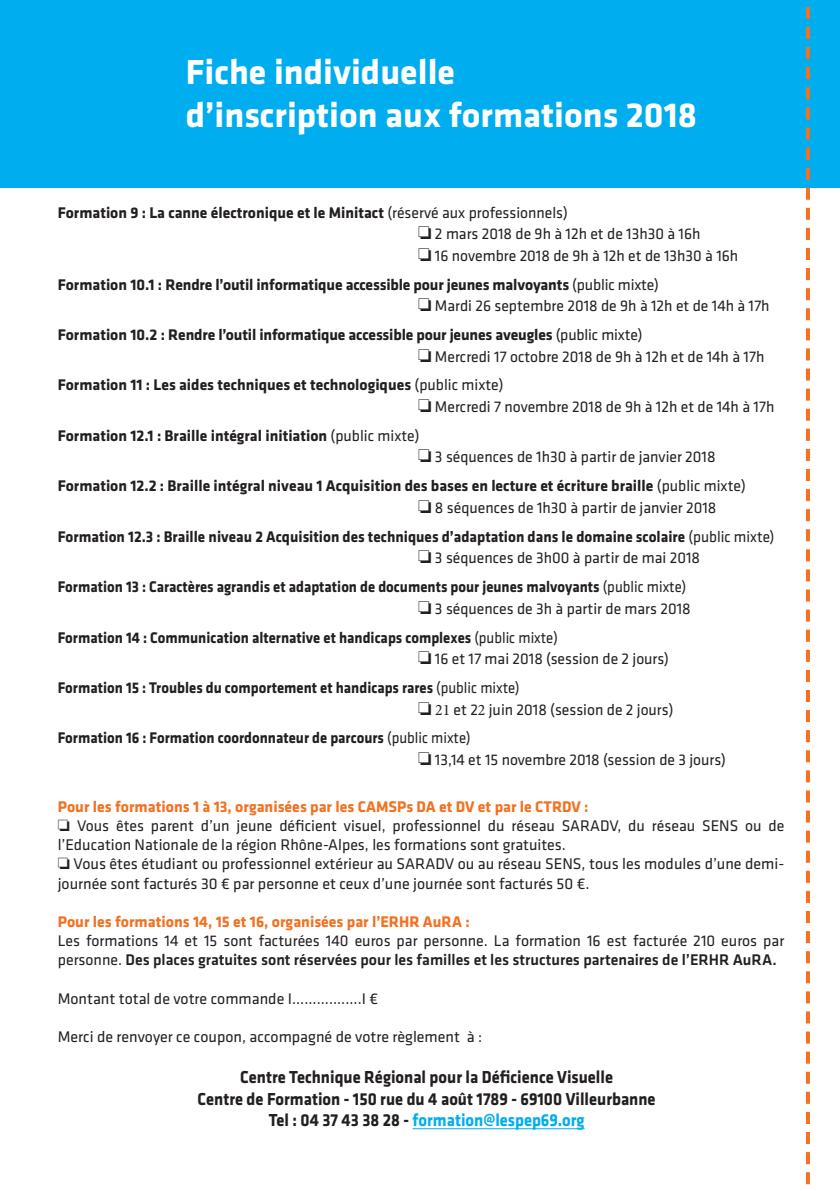
<style>
.page{position:relative;width:840px;height:1191px;background:#fff}
.page>*{position:absolute;margin:0;border:0;box-sizing:border-box;transform-origin:0 0}
.t1{font:700 36px/43.2px "Klavika";color:#fff}
.t2{font:700 18px/21.6px "Klavika";color:#231f20;text-align:center;scale:.92 1}
.t3{font:16px/19.2px "Klavika";color:#231f20}
.t4{font:700 16px/28.8px "Klavika";color:#231f20}
.t5{font:700 16px/28.8px "Klavika";color:#231f20;scale:.92 1}
.t6{font:700 16px/28.8px "Klavika";color:#231f20;scale:.95 1}
.t7{font:700 16px "Klavika";color:#f37121}
.s1{font-weight:400}
.s2{font-weight:700}
.s3{font-family:"Minion Pro";font-weight:400}
.s4{font-weight:500}
.s5{color:#00aeef}
</style>
<div class="page">
<div style="left:0;top:0;width:839px;height:187px;background:#00aeef"></div>
<svg style="left:805px;top:6px;width:4px;height:1179px"></svg>
<hr style="left:412px;top:1128px;width:172px;height:1px;background:#00aeef">
<hr style="left:839px;top:0;width:1px;height:1035px;background:#f37121">
<h1 class="t1" style="left:186px;top:51px;width:512px">Fiche individuelle<br>d’inscription aux formations 2018</h1>
<p class="t4" style="left:58px;top:198px;width:511px">Formation 9 : La canne électronique et le Minitact <span class="s1">(réservé aux professionnels)</span></p>
<p class="t3" style="left:418px;top:225px;width:283px">□ 2 mars 2018 de 9h à 12h et de 13h30 à 16h</p>
<p class="t4" style="left:58px;top:241px;width:681px;text-indent:360px">□ <span class="s1">16 novembre 2018 de 9h à 12h et de 13h30 à 16h<br></span>Formation 10.1 : Rendre l’outil informatique accessible pour jeunes malvoyants <span class="s1">(public mixte)</span></p>
<p class="t4" style="left:58px;top:292px;width:713px;text-indent:360px">□ <span class="s1">Mardi 26 septembre 2018 de 9h à 12h et de 14h à 17h<br></span>Formation 10.2 : Rendre l’outil informatique accessible pour jeunes aveugles <span class="s1">(public mixte)</span></p>
<p class="t3" style="left:58px;top:342px;width:707px;line-height:28.8px;text-indent:360px">□ Mercredi 17 octobre 2018 de 9h à 12h et de 14h à 17h<br><span class="s2">Formation 11 : Les aides techniques et technologiques</span> (public mixte)</p>
<p class="t3" style="left:58px;top:393px;width:717px;line-height:28.8px;text-indent:360px">□ Mercredi 7 novembre 2018 de 9h à 12h et de 14h à 17h<br><span class="s2">Formation 12.1 : Braille intégral initiation</span> (public mixte)</p>
<p class="t4" style="left:58px;top:443px;width:689px;text-indent:360px">□ <span class="s1">3 séquences de 1h30 à partir de janvier 2018<br></span>Formation 12.2 : Braille intégral niveau 1 Acquisition des bases en lecture et écriture braille <span class="s1">(public mixte)</span></p>
<p class="t6" style="left:58px;top:493px;width:755px;text-indent:360px">□ <span class="s1">8 séquences de 1h30 à partir de janvier 2018<br></span>Formation 12.3 : Braille niveau 2 Acquisition des techniques d’adaptation dans le domaine scolaire <span class="s1">(public mixte)</span></p>
<p class="t5" style="left:58px;top:544px;width:699px;text-indent:360px">□ <span class="s1">3 séquences de 3h00 à partir de mai 2018<br></span>Formation 13 : Caractères agrandis et adaptation de documents pour jeunes malvoyants <span class="s1">(public mixte)</span></p>
<p class="t5" style="left:58px;top:594px;width:689px;text-indent:360px">□ <span class="s1">3 séquences de 3h à partir de mars 2018<br></span>Formation 14 : Communication alternative et handicaps complexes <span class="s1">(public mixte)</span></p>
<p class="t5" style="left:58px;top:645px;width:665px;text-indent:360px">□ <span class="s1">16 et 17 mai 2018 (session de 2 jours)<br></span>Formation 15 : Troubles du comportement et handicaps rares <span class="s1">(public mixte)</span></p>
<p class="t5" style="left:58px;top:695px;width:670px;text-indent:360px">□ <span class="s3">21</span> <span class="s1">et 2</span><span class="s3">2</span> <span class="s1">juin 2018 (session de 2 jours)<br></span>Formation 16 : Formation coordonnateur de parcours <span class="s1">(public mixte)</span></p>
<p class="t3" style="left:418px;top:750px;width:309px">□ 13,14 et 15 novembre 2018 (session de 3 jours)</p>
<p class="t7" style="left:58px;top:798px;width:532px">Pour les formations 1 à 13, organisées par les CAMSPs DA et DV et par le CTRDV :</p>
<p class="t3" style="left:58px;top:816px;width:727px">□ Vous êtes parent d’un jeune déficient visuel, professionnel du réseau SARADV, du réseau SENS ou de l’Education Nationale de la région Rhône-Alpes, les formations sont gratuites.</p>
<p class="t3" style="left:58px;top:855px;width:727px">□ Vous êtes étudiant ou professionnel extérieur au SARADV ou au réseau SENS, tous les modules d’une demi&shy;journée sont facturés 30 € par personne et ceux d’une journée sont facturés 50 €.</p>
<p class="t7" style="left:58px;top:913px;width:413px">Pour les formations 14, 15 et 16, organisées par l’ERHR AuRA :</p>
<p class="t3" style="left:58px;top:931px;width:727px">Les formations 14 et 15 sont facturées 140 euros par personne. La formation 16 est facturée 210 euros par personne. <span class="s4">Des places gratuites sont réservées pour les familles et les structures partenaires de l’ERHR AuRA.</span></p>
<p class="t3" style="left:58px;top:989px;width:322px">Montant total de votre commande I.................I €</p>
<p class="t3" style="left:58px;top:1027px;width:426px">Merci de renvoyer ce coupon, accompagné de votre règlement à :</p>
<p class="t2" style="left:197px;top:1066px;width:499px">Centre Technique Régional pour la Déficience Visuelle<br>Centre de Formation - 150 rue du 4 août 1789 - 69100 Villeurbanne<br>Tel : 04 37 43 38 28 - <span class="s5">formation@lespep69.org</span></p>
</div>
